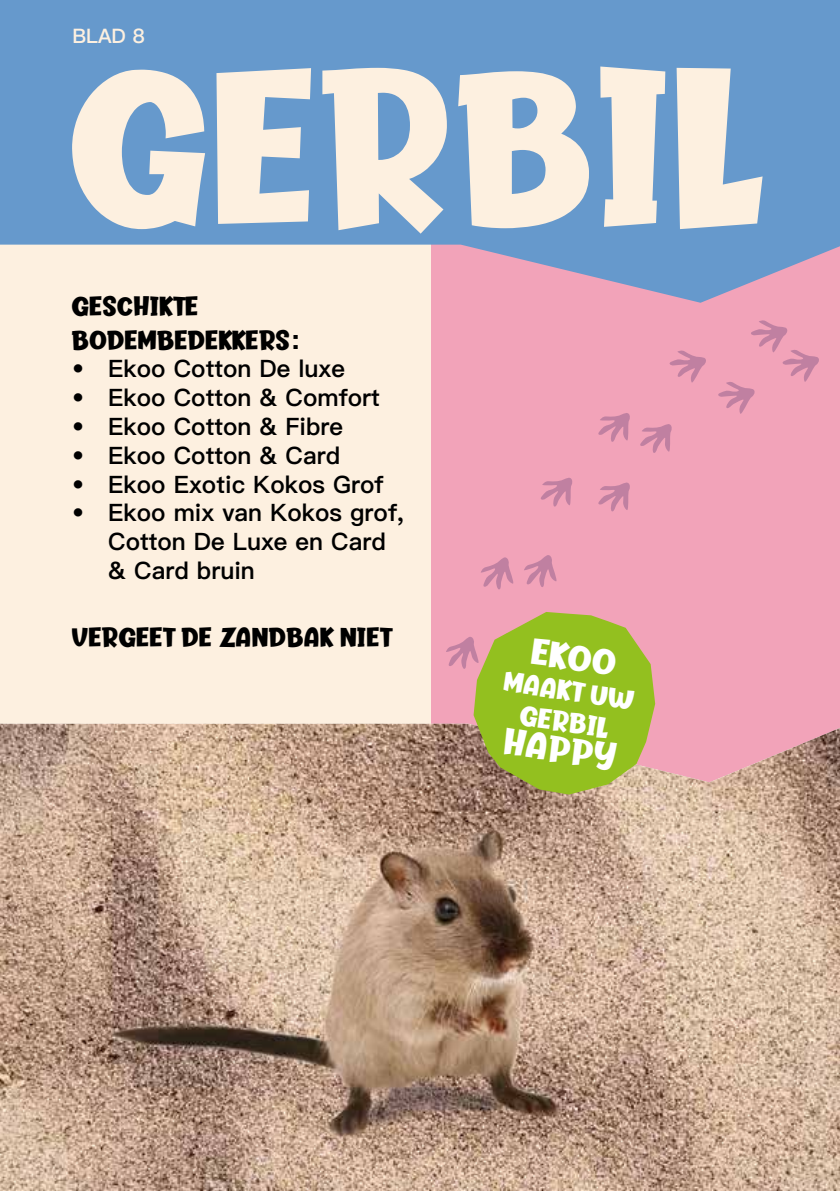
<style>
.page{position:relative;width:840px;height:1191px;background:#fff}
.page>*{position:absolute;margin:0;border:0;box-sizing:border-box;transform-origin:0 0}
.t1{font:226px "Butter Layer";color:#fdf0e0}
.t2{font:38.2px "Butter Layer";color:#fff}
.t3{font:29.2px/31px "Butter Layer";color:#fff;text-align:center}
.t4{font:28px/33.6px "Butter Layer";color:#000}
.t5{font:600 24px/28.8px "Ping Fang SC";color:#000}
.t6{font:600 20px "Ping Fang SC";color:#fdf0e0}
.s1{font-family:"Helvetica";font-weight:700}
</style>
<div class="page">
<div style="left:0;top:79px;width:839px;height:1112px;background:#fdf0e0"></div>
<div style="left:431px;top:241px;width:408px;height:567px;background:#f2a3b9"></div>
<svg style="left:0;top:0;width:839px;height:303px;fill:#69c"></svg>
<img style="left:0;top:723px;width:839px;height:468px">
<svg style="left:541px;top:478px;width:31px;height:28px"></svg>
<svg style="left:669px;top:350px;width:37px;height:33px"></svg>
<svg style="left:598px;top:482px;width:32px;height:29px"></svg>
<svg style="left:598px;top:413px;width:32px;height:29px"></svg>
<svg style="left:481px;top:557px;width:33px;height:33px"></svg>
<svg style="left:640px;top:424px;width:32px;height:29px"></svg>
<svg style="left:524px;top:555px;width:33px;height:32px"></svg>
<svg style="left:718px;top:320px;width:101px;height:94px"></svg>
<svg style="left:445px;top:612px;width:209px;height:182px"></svg>
<p class="t6" style="left:72px;top:23px;width:74px">BLAD 8</p>
<h1 class="t1" style="left:72px;top:60px;width:703px">GERBIL</h1>
<p class="t4" style="left:72px;top:291px;width:229px">GESCHIKTE<br>BODEMBEDEKKERS<span class="s1">:</span></p>
<p class="t5" style="left:72px;top:354px;width:274px">• Ekoo Cotton De luxe</p>
<p class="t5" style="left:72px;top:383px;width:309px">• Ekoo Cotton &amp; Comfort</p>
<p class="t5" style="left:72px;top:412px;width:272px">• Ekoo Cotton &amp; Fibre</p>
<p class="t5" style="left:72px;top:440px;width:269px">• Ekoo Cotton &amp; Card</p>
<p class="t5" style="left:72px;top:469px;width:313px">• Ekoo Exotic Kokos Grof</p>
<p class="t5" style="left:108px;top:498px;width:297px;text-indent:-36px">• Ekoo mix van Kokos grof,<br>Cotton De Luxe en Card &amp; Card bruin</p>
<p class="t4" style="left:72px;top:622px;width:321px">VERGEET DE ZANDBAK NIET</p>
<h2 class="t2" style="left:534px;top:636px;width:87px;rotate:8deg">EKOO</h2>
<p class="t3" style="left:506px;top:668px;width:132px;rotate:8deg">MAAKT UW<br>GERBIL</p>
<h2 class="t2" style="left:506px;top:726px;width:115px;rotate:8deg">HAPPY</h2>
</div>
